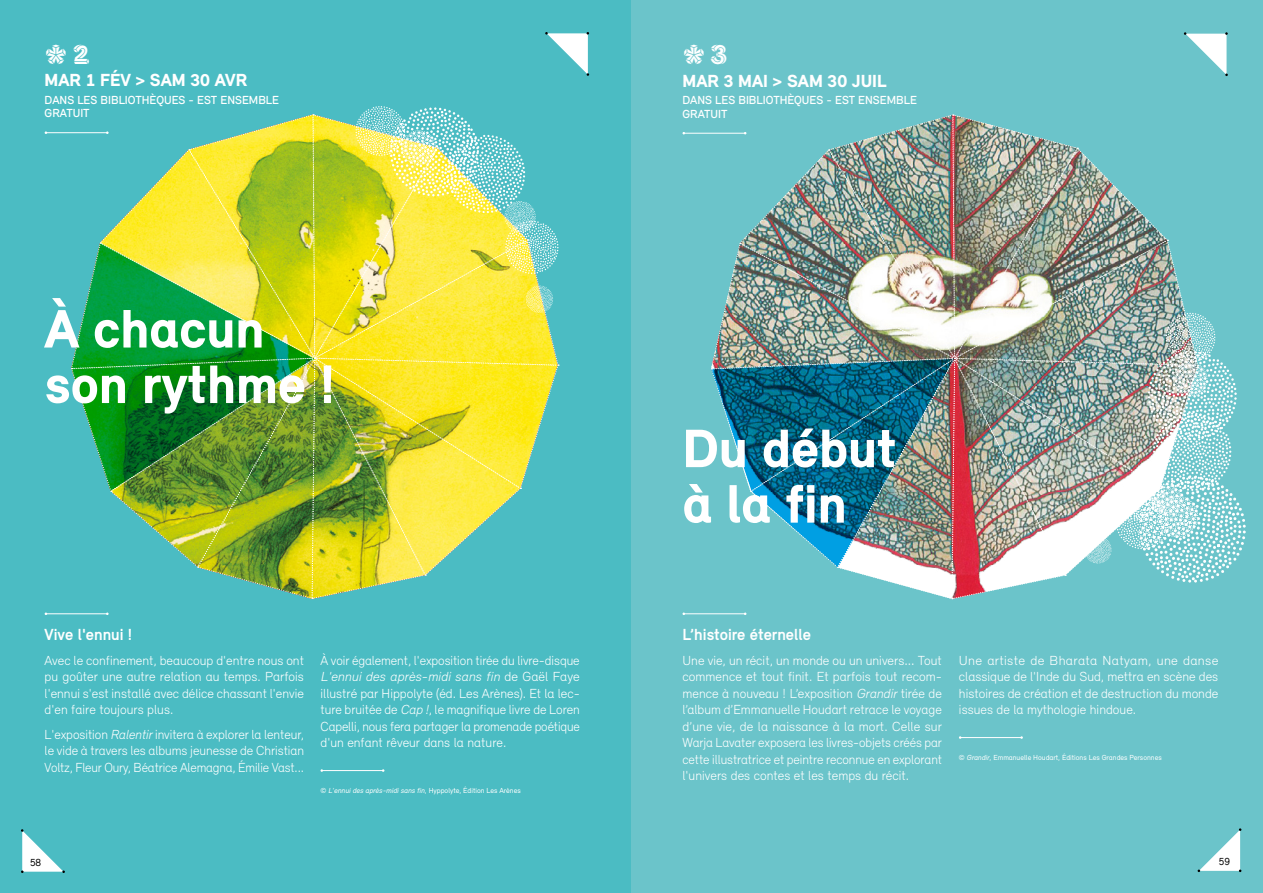
<style>
.page{position:relative;width:1263px;height:893px;background:#fff}
.page>*{position:absolute;margin:0;border:0;box-sizing:border-box;transform-origin:0 0}
.t1{font:900 55.5px/55.5px "Relevant";color:#fff}
.t2{font:42px "Soleil Magic Caps Yin Yang";color:#fff}
.t3{font:900 18px "Relevant";color:#fff}
.t4{font:700 16.5px "Relevant";color:#fff}
.t5{font:300 13.5px/16.5px "Relevant";color:#fff;text-align:justify}
.t6{font:500 12px/13.5px "Relevant";color:#fff}
.t7{font:10.5px "Relevant";color:#000}
.t8{font:7.5px "Relevant";color:#fff}
.s1{font-style:italic}
</style>
<div class="page">
<div style="left:0;top:0;width:631px;height:893px;background:#4bbcc3"></div>
<div style="left:632px;top:0;width:631px;height:893px;background:#6bc4ca"></div>
<hr style="left:46px;top:132px;width:61px;height:1px;background:#fff">
<hr style="left:46px;top:613px;width:61px;height:1px;background:#fff">
<hr style="left:322px;top:770px;width:61px;height:1px;background:#fff">
<img style="left:71px;top:106px;width:488px;height:493px">
<img style="left:710px;top:114px;width:536px;height:485px">
<hr style="left:684px;top:133px;width:61px;height:1px;background:#fff">
<hr style="left:684px;top:613px;width:61px;height:1px;background:#fff">
<hr style="left:960px;top:737px;width:61px;height:1px;background:#fff">
<svg style="left:1197px;top:828px;width:44px;height:44px"></svg>
<svg style="left:21px;top:829px;width:44px;height:44px"></svg>
<svg style="left:545px;top:32px;width:44px;height:44px"></svg>
<svg style="left:1184px;top:32px;width:44px;height:44px"></svg>
<h2 class="t2" style="left:45px;top:26px;width:46px">*<sup>2</sup></h2>
<h3 class="t3" style="left:45px;top:69px;width:204px">MAR 1 FÉV &gt; SAM 30 AVR</h3>
<p class="t6" style="left:45px;top:93px;width:236px">DANS LES BIBLIOTHÈQUES - EST ENSEMBLE<br>GRATUIT</p>
<h1 class="t1" style="left:45px;top:300px;width:292px">À chacun son rythme !</h1>
<p class="t4" style="left:45px;top:624px;width:89px">Vive l'ennui !</p>
<p class="t5" style="left:45px;top:651px;width:261px">Avec le confinement, beaucoup d'entre nous ont pu goûter une autre relation au temps. Parfois l'ennui s'est installé avec délice chassant l'envie d'en faire toujours plus.</p>
<p class="t5" style="left:45px;top:726px;width:261px">L'exposition <span class="s1">Ralentir</span> invitera à explorer la lenteur, le vide à travers les albums jeunesse de Christian Voltz, Fleur Oury, Béatrice Alemagna, Émilie Vast...</p>
<p class="t5" style="left:320px;top:651px;width:261px">À voir également, l'exposition tirée du livre-disque <span class="s1">L'ennui des après-midi sans fin</span> de Gaël Faye illustré par Hippolyte (éd. Les Arènes). Et la lec&shy;ture bruitée de <span class="s1">Cap !</span>, le magnifique livre de Loren Capelli, nous fera partager la promenade poétique d'un enfant rêveur dans la nature.</p>
<p class="t8" style="left:320px;top:786px;width:202px">© <span class="s1">L'ennui des après-midi sans fin</span>, Hyppolyte, Édition Les Arènes</p>
<h2 class="t2" style="left:682px;top:27px;width:46px">*<sup>3</sup></h2>
<h3 class="t3" style="left:682px;top:69px;width:205px">MAR 3 MAI &gt; SAM 30 JUIL</h3>
<p class="t6" style="left:682px;top:93px;width:236px">DANS LES BIBLIOTHÈQUES - EST ENSEMBLE<br>GRATUIT</p>
<h1 class="t1" style="left:682px;top:419px;width:215px">Du début à la fin</h1>
<p class="t4" style="left:682px;top:624px;width:130px">L’histoire éternelle</p>
<p class="t5" style="left:682px;top:651px;width:261px">Une vie, un récit, un monde ou un univers… Tout commence et tout finit. Et parfois tout recom&shy;mence à nouveau ! L’exposition <span class="s1">Grandir</span> tirée de l’album d’Emmanuelle Houdart retrace le voyage d’une vie, de la naissance à la mort. Celle sur Warja Lavater exposera les livres-objets créés par cette illustratrice et peintre reconnue en explorant l'univers des contes et les temps du récit.</p>
<p class="t5" style="left:959px;top:651px;width:261px">Une artiste de Bharata Natyam, une danse classique de l'Inde du Sud, mettra en scène des histoires de création et de destruction du monde issues de la mythologie hindoue.</p>
<p class="t8" style="left:959px;top:753px;width:204px">© <span class="s1">Grandir</span>, Emmanuelle Houdart, Éditions Les Grandes Personnes</p>
<p class="t7" style="left:30px;top:856px;width:13px">58</p>
<p class="t7" style="left:1219px;top:855px;width:13px">59</p>
</div>
